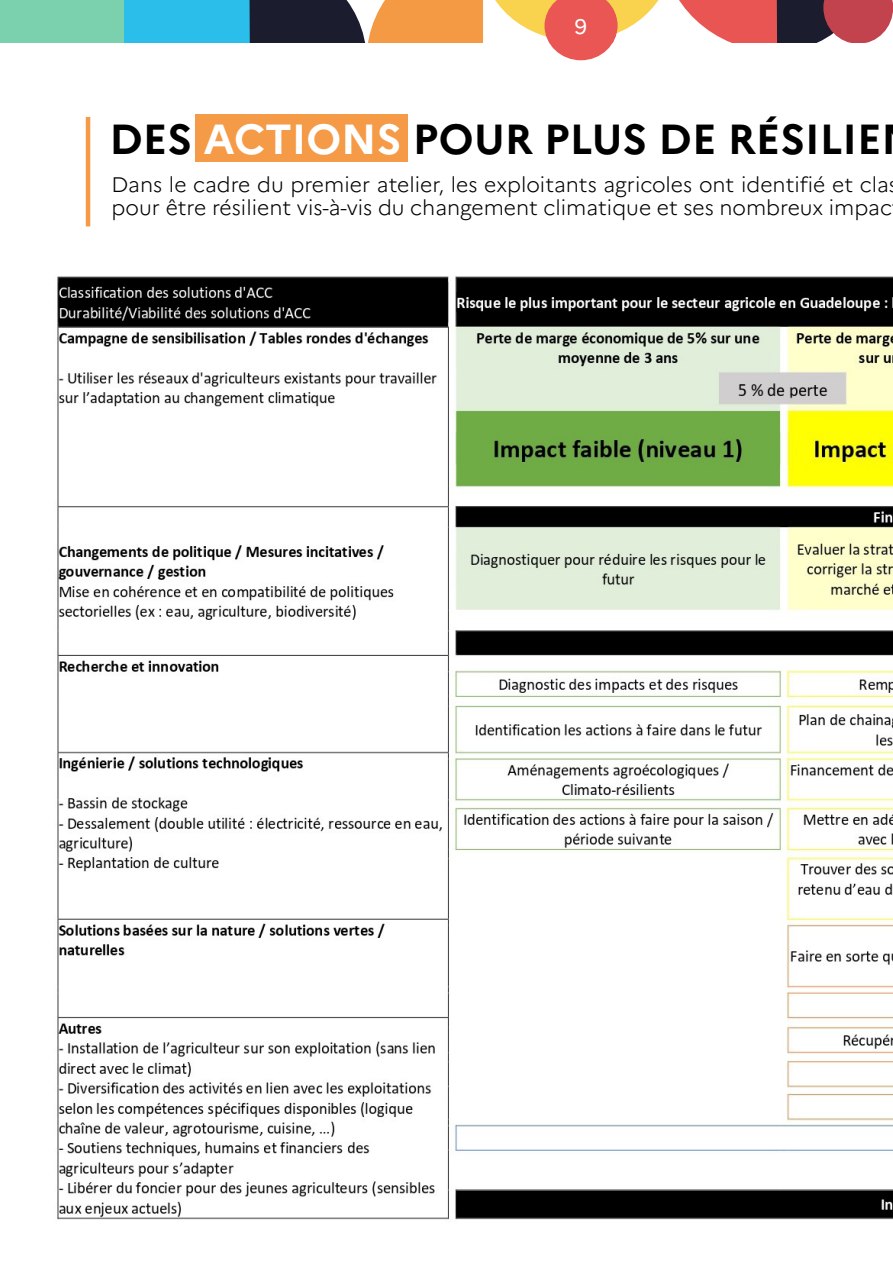
<style>
.page{position:relative;width:893px;height:1263px;background:#fff}
.page>*{position:absolute;margin:0;border:0;box-sizing:border-box;transform-origin:0 0}
.t1{font:700 42px "Marianne";color:#000}
.t2{font:300 21px/22.5px "Marianne";color:#000}
.t3{font:21px "Marianne";color:#fff}
.s1{color:#fff}
</style>
<div class="page">
<div style="left:196px;top:114px;width:212px;height:48px;background:#f59b47"></div>
<div style="left:0;top:0;width:124px;height:43px;background:#7bd0ae"></div>
<div style="left:124px;top:0;width:127px;height:43px;background:#2cbeea"></div>
<svg style="left:249px;top:0;width:644px;height:60px"></svg>
<img style="left:57px;top:276px;width:836px;height:944px">
<hr style="left:86px;top:117px;width:4px;height:109px;background:#f59b47">
<p class="t3" style="left:575px;top:14px;width:14px">9</p>
<h1 class="t1" style="left:109px;top:113px;width:774px">DES <span class="s1">ACTIONS</span> POUR PLUS DE RÉSILIE</h1>
<p class="t2" style="left:112px;top:173px;width:782px">Dans le cadre du premier atelier, les exploitants agricoles ont identifié et cla pour être résilient vis-à-vis du changement climatique et ses nombreux impac</p>
</div>
